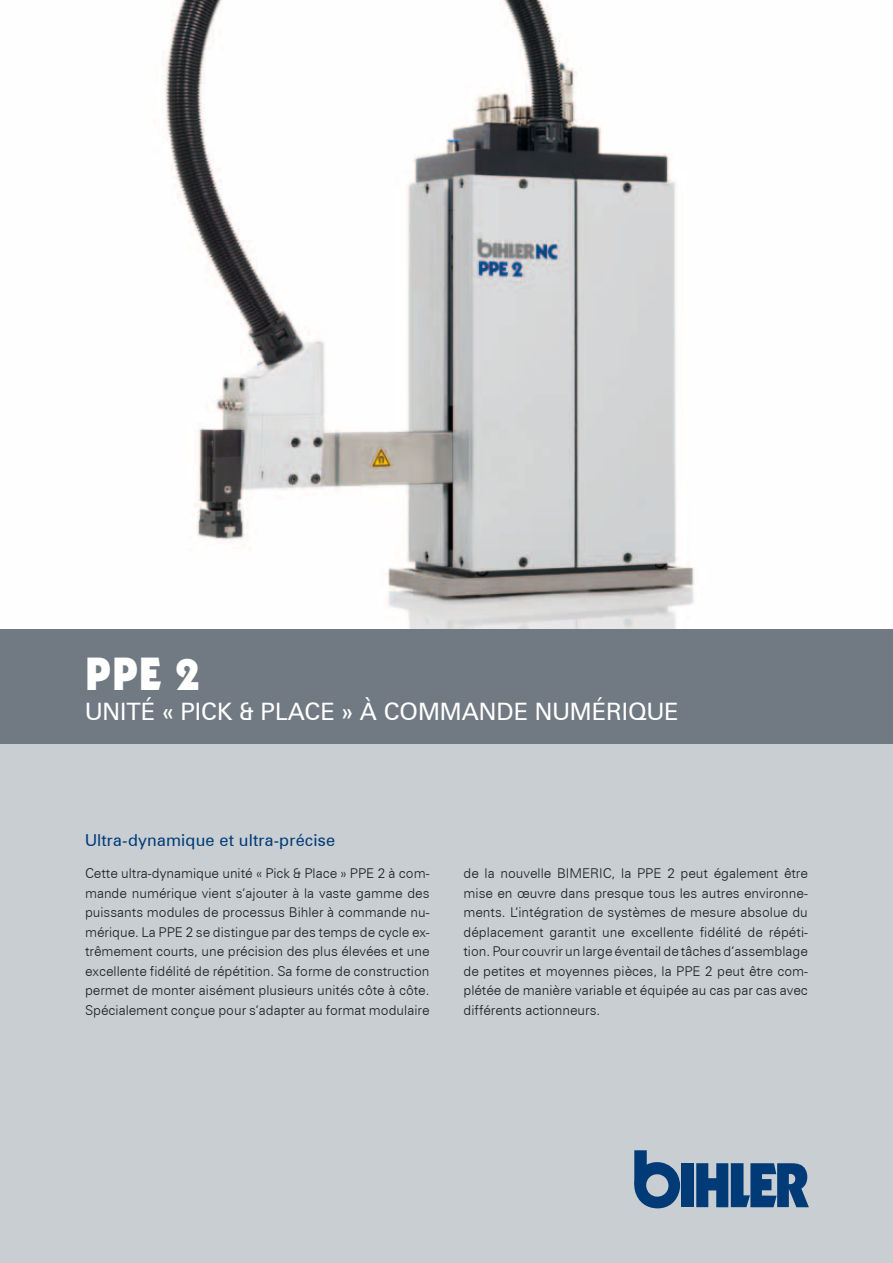
<style>
.page{position:relative;width:893px;height:1263px;background:#fff}
.page>*{position:absolute;margin:0;border:0;box-sizing:border-box;transform-origin:0 0}
.t1{font:900 45px "Kabel";color:#fff}
.t2{font:24px "Zurich BT";color:#fff}
.t3{font:16.5px "Zurich BT";letter-spacing:.01em;color:#003a77}
.t4{font:300 13.5px/19.5px "Zurich BT";color:#1b1c20;text-align:justify}
</style>
<div class="page">
<img style="left:162px;top:0;width:533px;height:629px">
<div style="left:0;top:689px;width:893px;height:574px;background:#c8ced2"></div>
<div style="left:0;top:629px;width:893px;height:115px;background:#717a83"></div>
<div style="left:681px;top:1163px;width:13px;height:44px;background:#003a77"></div>
<svg style="left:634px;top:1150px;width:46px;height:58px"></svg>
<svg style="left:696px;top:1163px;width:113px;height:44px"></svg>
<h1 class="t1" style="left:85px;top:645px;width:116px">PPE 2</h1>
<h2 class="t2" style="left:85px;top:697px;width:595px">UNITÉ « PICK &amp; PLACE » À COMMANDE NUMÉRIQUE</h2>
<p class="t3" style="left:85px;top:830px;width:252px">ULTRA-DYNAMIQUE ET ULTRA-PRÉCISE</p>
<p class="t4" style="left:85px;top:864px;width:346px">Cette ultra-dynamique unité « Pick &amp; Place » PPE 2 à com&shy;mande numérique vient s‘ajouter à la vaste gamme des puissants modules de processus Bihler à commande nu&shy;mérique. La PPE 2 se distingue par des temps de cycle ex&shy;trêmement courts, une précision des plus élevées et une excellente fidélité de répétition. Sa forme de construction permet de monter aisément plusieurs unités côte à côte.<br>Spécialement conçue pour s‘adapter au format modulaire</p>
<p class="t4" style="left:463px;top:864px;width:346px">de la nouvelle BIMERIC, la PPE 2 peut également être mise en œuvre dans presque tous les autres environne&shy;ments. L‘intégration de systèmes de mesure absolue du déplacement garantit une excellente fidélité de répéti&shy;tion. Pour couvrir un large éventail de tâches d‘assemblage de petites et moyennes pièces, la PPE 2 peut être com&shy;plétée de manière variable et équipée au cas par cas avec différents actionneurs.</p>
</div>
